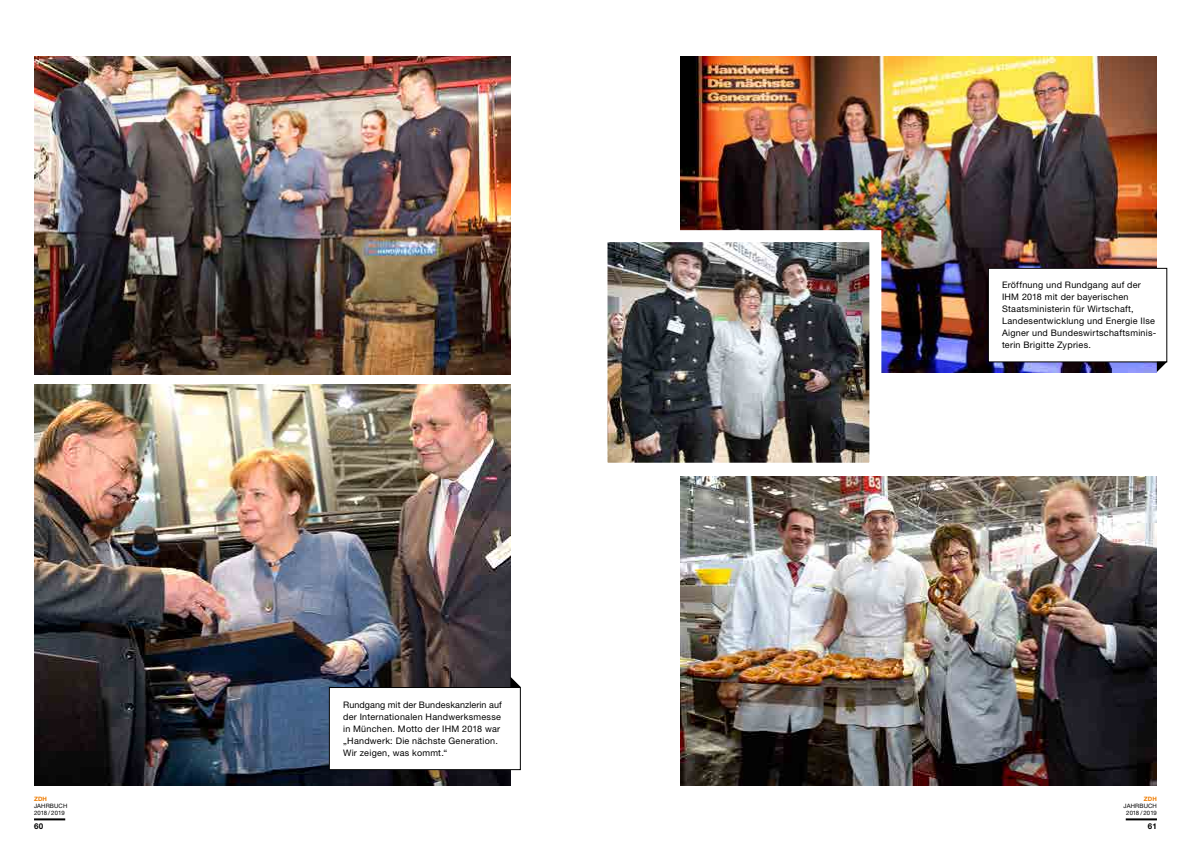
<style>
.page{position:relative;width:1191px;height:842px;background:#fff}
.page>*{position:absolute;margin:0;border:0;box-sizing:border-box;transform-origin:0 0}
.t1{font:9px/12px "Helvetica Neue LT Std";letter-spacing:.03em;color:#000}
.t2{font:700 8px "Helvetica Neue LT Std";color:#000}
.t3{font:6px/7.2px "Helvetica Neue LT Std";letter-spacing:.02em;color:#000;text-align:center}
.t4{font:700 6px "Helvetica Neue LT Std";letter-spacing:.02em;color:#ef7c00}
</style>
<div class="page">
<hr style="left:1125px;top:818px;width:32px;height:2px;background:#000">
<hr style="left:34px;top:818px;width:31px;height:2px;background:#000">
<img style="left:34px;top:57px;width:476px;height:317px">
<img style="left:34px;top:384px;width:476px;height:401px">
<div style="left:329px;top:687px;width:191px;height:83px;background:#fff"></div>
<div style="left:329px;top:687px;width:192px;height:83px;border:1px solid #000"></div>
<svg style="left:510px;top:677px;width:11px;height:10px"></svg>
<img style="left:680px;top:57px;width:477px;height:315px">
<img style="left:680px;top:476px;width:477px;height:309px">
<img style="left:607px;top:224px;width:280px;height:257px">
<div style="left:988px;top:268px;width:178px;height:94px;background:#fff"></div>
<div style="left:988px;top:268px;width:179px;height:94px;border:1px solid #000"></div>
<svg style="left:1156px;top:362px;width:11px;height:10px"></svg>
<p class="t4" style="left:34px;top:795px;width:15px">ZDH</p>
<p class="t3" style="left:34px;top:802px;width:35px;text-align:left">JAHRBUCH<br>2018 / 2019</p>
<p class="t2" style="left:34px;top:821px;width:11px">60</p>
<p class="t1" style="left:343px;top:699px;width:160px">Rundgang mit der Bundeskanzlerin auf der Internationalen Handwerksmesse in München. Motto der IHM 2018 war „Handwerk: Die nächste Generation.<br>Wir zeigen, was kommt.“</p>
<p class="t1" style="left:1002px;top:279px;width:156px">Eröffnung und Rundgang auf der<br>IHM 2018 mit der bayerischen<br>Staatsministerin für Wirtschaft,<br>Landesentwicklung und Energie Ilse<br>Aigner und Bundeswirtschaftsminis&shy;terin Brigitte Zypries.</p>
<p class="t4" style="left:1144px;top:795px;width:15px">ZDH</p>
<p class="t3" style="left:1123px;top:802px;width:35px">JAHRBUCH<br>2018 / 2019</p>
<p class="t2" style="left:1147px;top:821px;width:11px">61</p>
</div>
